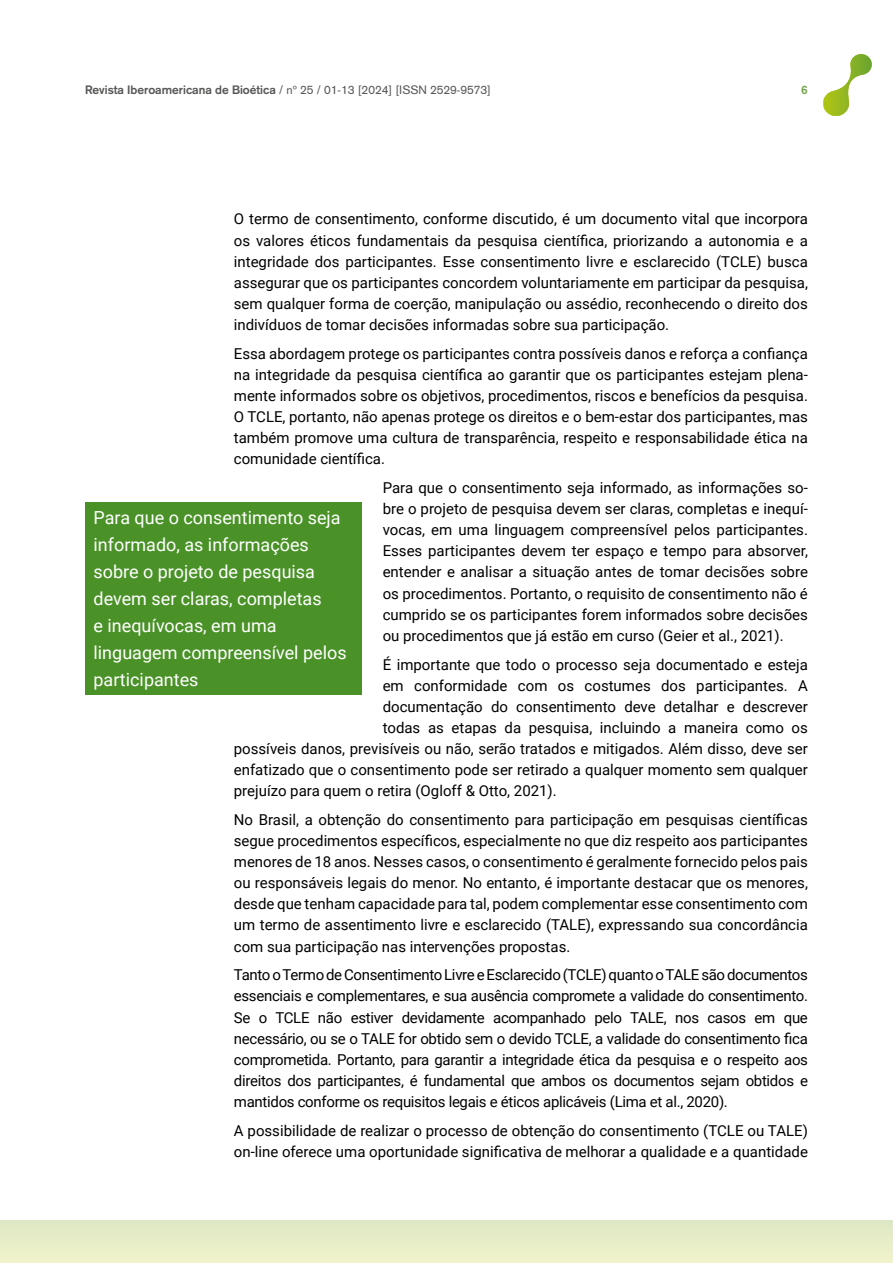
<style>
.page{position:relative;width:893px;height:1263px;background:#fff}
.page>*{position:absolute;margin:0;border:0;box-sizing:border-box;transform-origin:0 0}
.t1{font:18px/27px "Roboto";color:#fff}
.t2{font:15px/21.1px "Roboto";color:#000;text-align:justify}
.t3{font:12px "Akzidenz Grotesk";color:#575756}
.t4{font:700 12px "Akzidenz Grotesk";color:#74a54c}
.s1{font-weight:700}
</style>
<div class="page">
<div style="left:0;top:1220px;width:893px;height:43px;background:#e7edc8"></div>
<svg style="left:823px;top:54px;width:49px;height:62px"></svg>
<div style="left:85px;top:502px;width:276px;height:192px;background:#4a9228"></div>
<p class="t3" style="left:85px;top:83px;width:407px"><span class="s1">Revista Iberoamericana de Bioética</span> / nº 25 / 01-13 [2024] [ISSN 2529-9573]</p>
<p class="t4" style="left:801px;top:83px;width:8px">6</p>
<p class="t2" style="left:234px;top:208px;width:576px">O termo de consentimento, conforme discutido, é um documento vital que incorpora os valores éticos fundamentais da pesquisa científica, priorizando a autonomia e a integridade dos participantes. Esse consentimento livre e esclarecido (TCLE) busca assegurar que os participantes concordem voluntariamente em participar da pesquisa, sem qualquer forma de coerção, manipulação ou assédio, reconhecendo o direito dos indivíduos de tomar decisões informadas sobre sua participação.</p>
<p class="t2" style="left:234px;top:342px;width:576px">Essa abordagem protege os participantes contra possíveis danos e reforça a confiança na integridade da pesquisa científica ao garantir que os participantes estejam plena&shy;mente informados sobre os objetivos, procedimentos, riscos e benefícios da pesquisa.<br>O TCLE, portanto, não apenas protege os direitos e o bem-estar dos participantes, mas também promove uma cultura de transparência, respeito e responsabilidade ética na comunidade científica.</p>
<p class="t2" style="left:383px;top:476px;width:427px">Para que o consentimento seja informado, as informações so&shy;bre o projeto de pesquisa devem ser claras, completas e inequí&shy;vocas, em uma linguagem compreensível pelos participantes.<br>Esses participantes devem ter espaço e tempo para absorver, entender e analisar a situação antes de tomar decisões sobre os procedimentos. Portanto, o requisito de consentimento não é cumprido se os participantes forem informados sobre decisões ou procedimentos que já estão em curso (Geier et al., 2021).</p>
<p class="t2" style="left:383px;top:653px;width:427px">É importante que todo o processo seja documentado e esteja</p>
<p class="t2" style="left:383px;top:674px;width:427px">em conformidade com os costumes dos participantes. A</p>
<p class="t2" style="left:383px;top:695px;width:427px">documentação do consentimento deve detalhar e descrever</p>
<p class="t2" style="left:383px;top:716px;width:427px">todas as etapas da pesquisa, incluindo a maneira como os</p>
<p class="t2" style="left:234px;top:737px;width:576px">possíveis danos, previsíveis ou não, serão tratados e mitigados. Além disso, deve ser</p>
<p class="t2" style="left:234px;top:758px;width:576px">enfatizado que o consentimento pode ser retirado a qualquer momento sem qualquer</p>
<p class="t2" style="left:234px;top:780px;width:324px">prejuízo para quem o retira (Ogloff &amp; Otto, 2021).</p>
<p class="t2" style="left:234px;top:808px;width:576px">No Brasil, a obtenção do consentimento para participação em pesquisas científicas segue procedimentos específicos, especialmente no que diz respeito aos participantes menores de 18 anos. Nesses casos, o consentimento é geralmente fornecido pelos pais ou responsáveis legais do menor. No entanto, é importante destacar que os menores, desde que tenham capacidade para tal, podem complementar esse consentimento com um termo de assentimento livre e esclarecido (TALE), expressando sua concordância com sua participação nas intervenções propostas.</p>
<p class="t2" style="left:234px;top:964px;width:576px">Tanto o Termo de Consentimento Livre e Esclarecido (TCLE) quanto o TALE são documentos essenciais e complementares, e sua ausência compromete a validade do consentimento.<br>Se o TCLE não estiver devidamente acompanhado pelo TALE, nos casos em que necessário, ou se o TALE for obtido sem o devido TCLE, a validade do consentimento fica comprometida. Portanto, para garantir a integridade ética da pesquisa e o respeito aos direitos dos participantes, é fundamental que ambos os documentos sejam obtidos e mantidos conforme os requisitos legais e éticos aplicáveis (Lima et al., 2020).</p>
<p class="t2" style="left:234px;top:1119px;width:576px">A possibilidade de realizar o processo de obtenção do consentimento (TCLE ou TALE) on-line oferece uma oportunidade significativa de melhorar a qualidade e a quantidade</p>
<p class="t1" style="left:94px;top:503px;width:255px">Para que o consentimento seja informado, as informações sobre o projeto de pesquisa devem ser claras, completas<br>e inequívocas, em uma linguagem compreensível pelos participantes</p>
</div>
